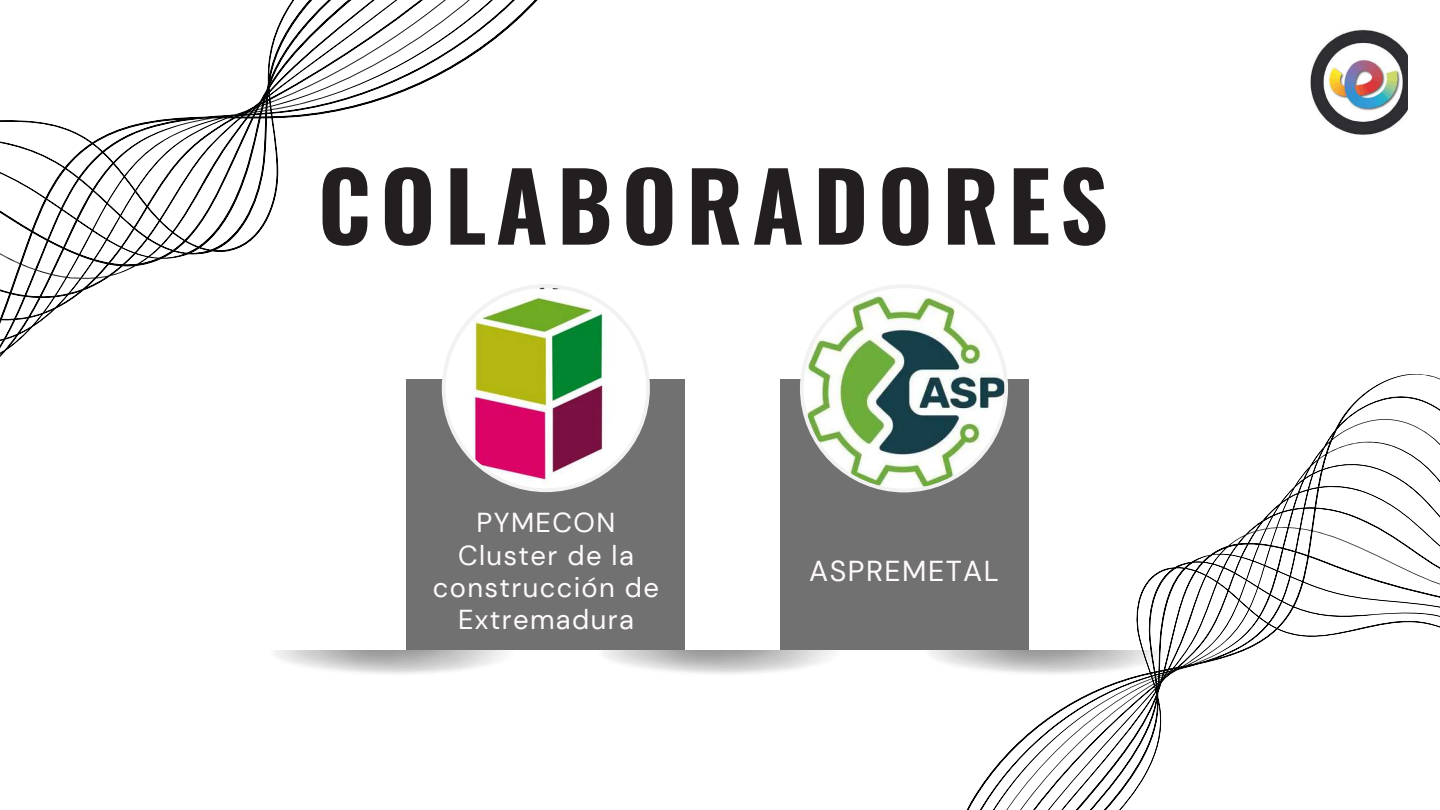
<style>
.page{position:relative;width:1440px;height:810px;background:#fff}
.page>*{position:absolute;margin:0;border:0;box-sizing:border-box;transform-origin:0 0}
.t1{font:700 94.3px "Oswald";letter-spacing:.1em;color:#231f20}
.t2{font:28.8px "DM Sans";letter-spacing:.05em;color:#fffbfb}
.t3{font:27.4px/32.2px "DM Sans";letter-spacing:.05em;color:#fffbfb;text-align:center}
</style>
<div class="page">
<svg style="left:0;top:0;width:538px;height:380px"></svg>
<svg style="left:966px;top:374px;width:474px;height:436px"></svg>
<div style="left:406px;top:380px;width:279px;height:270px;background:#727171"></div>
<svg style="left:442px;top:284px;width:208px;height:208px"></svg>
<div style="left:780px;top:380px;width:248px;height:270px;background:#727171"></div>
<svg style="left:800px;top:285px;width:208px;height:207px"></svg>
<img style="left:929px;top:650px;width:242px;height:26px">
<img style="left:1311px;top:29px;width:96px;height:106px">
<h1 class="t1" style="left:318px;top:132px;width:792px">COLABORADORES</h1>
<p class="t3" style="left:433px;top:507px;width:228px">PYMECON<br>Cluster de la construcción de<br>Extremadura</p>
<p class="t2" style="left:809px;top:553px;width:191px">ASPREMETAL</p>
</div>
